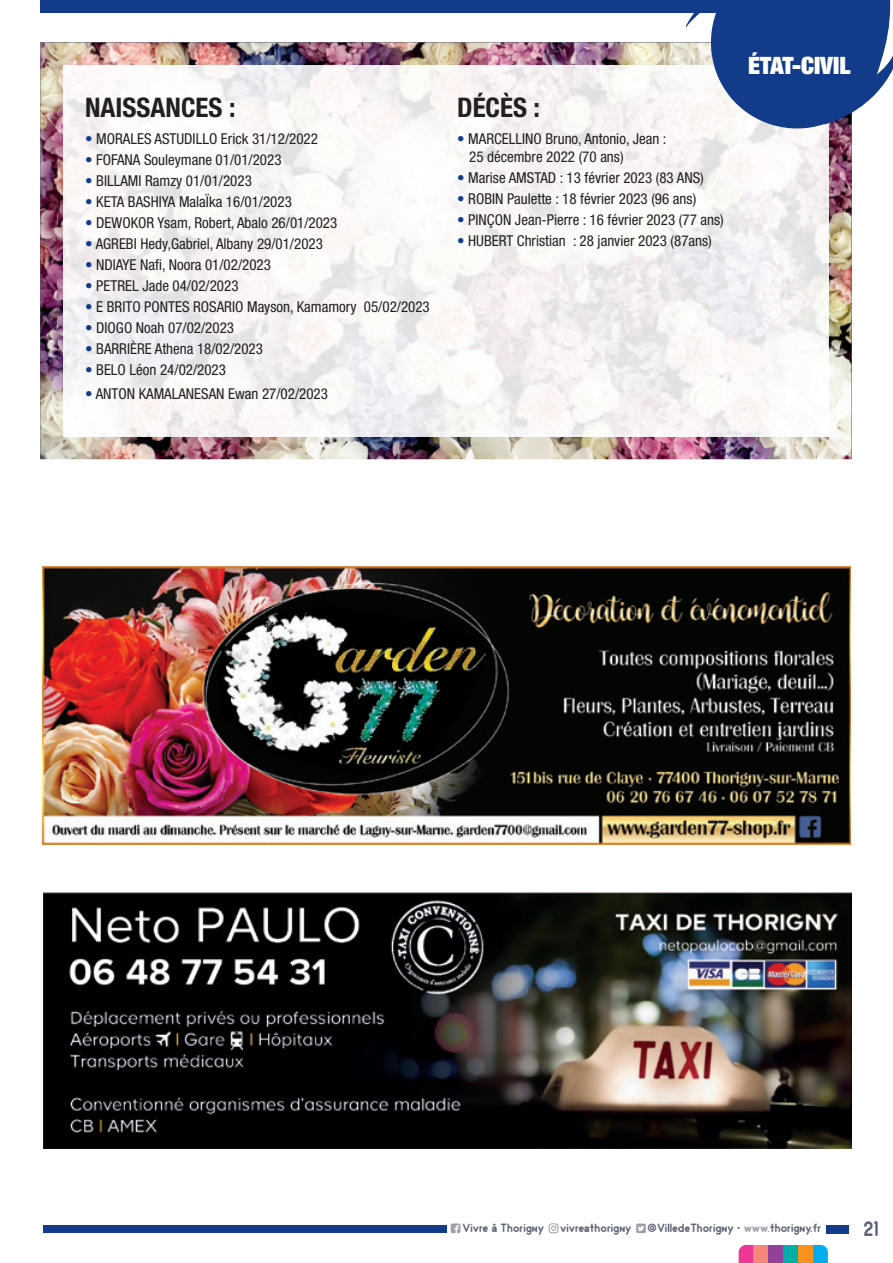
<style>
.page{position:relative;width:893px;height:1263px;background:#fff}
.page>*{position:absolute;margin:0;border:0;box-sizing:border-box;transform-origin:0 0}
.t1{font:700 condensed 27px "Helvetica Neue LT Std";color:#231f20}
.t2{font:900 condensed 24px "Helvetica Neue LT Std";color:#fff}
.t3{font:700 21px "Odin";color:#5b6273}
.t4{font:condensed 15px/18px "Helvetica Neue LT Std";color:#231f20}
.t5{font:700 12px "Odin";color:#5b6273}
.s1{color:#123b8a}
.s2{color:#9f9ea9}
</style>
<div class="page">
<img style="left:40px;top:43px;width:811px;height:416px">
<div style="left:40px;top:0;width:798px;height:12px;background:#123b8a"></div>
<svg style="left:739px;top:1245px;width:14px;height:18px"></svg>
<div style="left:753px;top:1245px;width:15px;height:18px;background:#f4867a"></div>
<div style="left:768px;top:1245px;width:15px;height:18px;background:#914198"></div>
<div style="left:783px;top:1245px;width:15px;height:18px;background:#00afa8"></div>
<div style="left:798px;top:1245px;width:15px;height:18px;background:#f7931d"></div>
<svg style="left:813px;top:1245px;width:15px;height:18px"></svg>
<svg style="left:451px;top:1223px;width:9px;height:10px"></svg>
<svg style="left:636px;top:1223px;width:10px;height:10px"></svg>
<svg style="left:549px;top:1223px;width:9px;height:10px"></svg>
<div style="left:826px;top:1225px;width:23px;height:8px;background:#123b8a"></div>
<div style="left:43px;top:1225px;width:403px;height:8px;background:#123b8a"></div>
<img style="left:64px;top:65px;width:764px;height:372px">
<svg style="left:662px;top:0;width:231px;height:135px"></svg>
<img style="left:44px;top:893px;width:807px;height:255px">
<img style="left:43px;top:566px;width:807px;height:278px">
<h1 class="t1" style="left:85px;top:91px;width:152px">NAISSANCES :</h1>
<p class="t4" style="left:85px;top:130px;width:234px"><span class="s1">•</span> MORALES ASTUDILLO Erick 31/12/2022</p>
<p class="t4" style="left:85px;top:151px;width:198px"><span class="s1">•</span> FOFANA Souleymane 01/01/2023</p>
<p class="t4" style="left:85px;top:172px;width:168px"><span class="s1">•</span> BILLAMI Ramzy 01/01/2023</p>
<p class="t4" style="left:85px;top:193px;width:208px"><span class="s1">•</span> KETA BASHIYA MalaÏka 16/01/2023</p>
<p class="t4" style="left:85px;top:214px;width:254px"><span class="s1">•</span> DEWOKOR Ysam, Robert, Abalo 26/01/2023</p>
<p class="t4" style="left:85px;top:235px;width:239px"><span class="s1">•</span> AGREBI Hedy,Gabriel, Albany 29/01/2023</p>
<p class="t4" style="left:85px;top:256px;width:187px"><span class="s1">•</span> NDIAYE Nafi, Noora 01/02/2023</p>
<p class="t4" style="left:85px;top:277px;width:155px"><span class="s1">•</span> PETREL Jade 04/02/2023</p>
<p class="t4" style="left:85px;top:298px;width:346px"><span class="s1">•</span> E BRITO PONTES ROSARIO Mayson, Kamamory 05/02/2023</p>
<p class="t4" style="left:85px;top:319px;width:150px"><span class="s1">•</span> DIOGO Noah 07/02/2023</p>
<p class="t4" style="left:85px;top:340px;width:179px"><span class="s1">•</span> BARRIÈRE Athena 18/02/2023</p>
<p class="t4" style="left:85px;top:361px;width:142px"><span class="s1">•</span> BELO Léon 24/02/2023</p>
<p class="t4" style="left:85px;top:385px;width:244px"><span class="s1">•</span> ANTON KAMALANESAN Ewan 27/02/2023</p>
<h1 class="t1" style="left:457px;top:91px;width:84px">DÉCÈS :</h1>
<p class="t4" style="left:469px;top:130px;width:199px;text-indent:-12px"><span class="s1">•</span> MARCELLINO Bruno, Antonio, Jean :<br>25 décembre 2022 (70 ans)</p>
<p class="t4" style="left:457px;top:169px;width:248px"><span class="s1">•</span> Marise AMSTAD : 13 février 2023 (83 ANS)</p>
<p class="t4" style="left:457px;top:190px;width:241px"><span class="s1">•</span> ROBIN Paulette : 18 février 2023 (96 ans)</p>
<p class="t4" style="left:457px;top:211px;width:268px"><span class="s1">•</span> PINÇON Jean-Pierre : 16 février 2023 (77 ans)</p>
<p class="t4" style="left:457px;top:232px;width:256px"><span class="s1">•</span> HUBERT Christian : 28 janvier 2023 (87ans)</p>
<h2 class="t2" style="left:748px;top:50px;width:104px">ÉTAT-CIVIL</h2>
<p class="t5" style="left:463px;top:1221px;width:83px">Vivre à Thorigny</p>
<p class="t5" style="left:560px;top:1221px;width:73px">vivreathorigny</p>
<p class="t5" style="left:648px;top:1221px;width:175px">@VilledeThorigny • <span class="s2">www.</span>thorigny.fr</p>
<h3 class="t3" style="left:863px;top:1217px;width:17px">21</h3>
</div>
